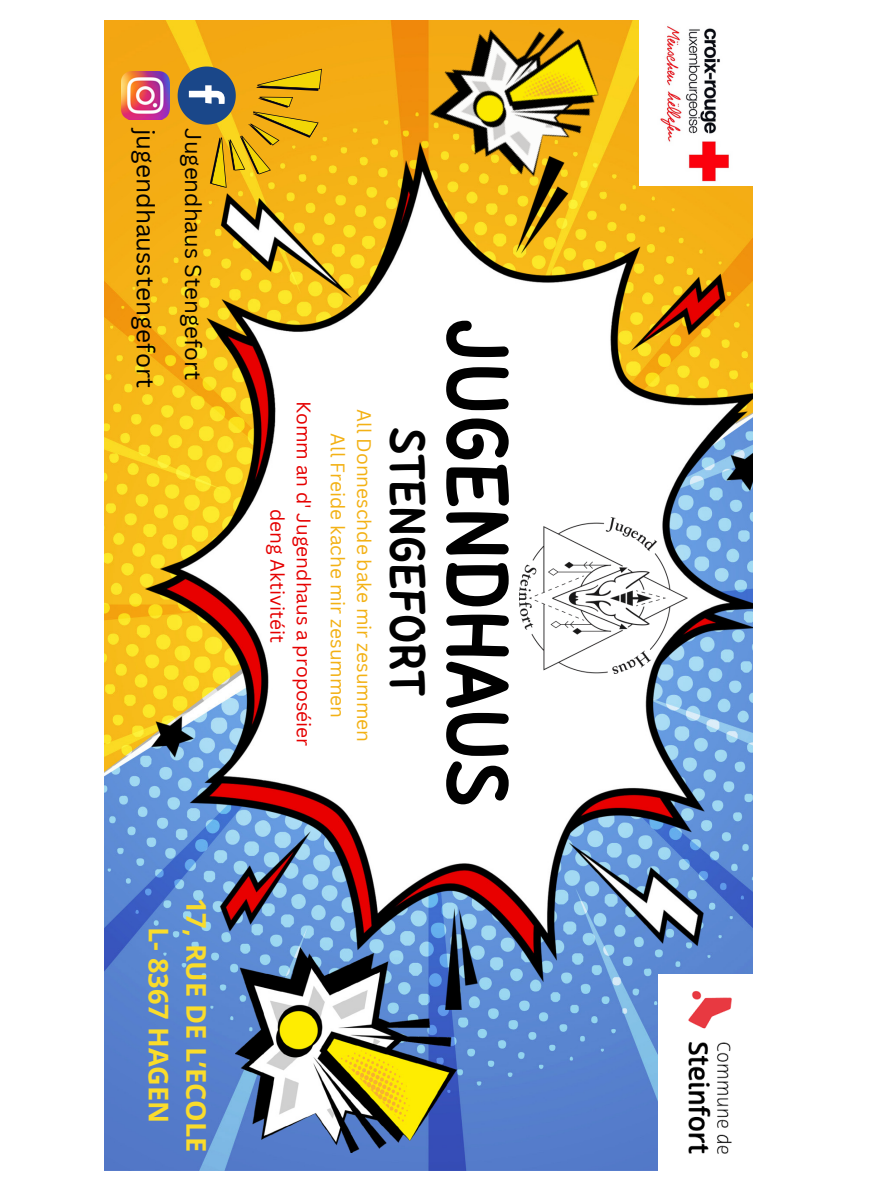
<style>
.page{position:relative;width:874px;height:1191px;background:#fff}
.page>*{position:absolute;margin:0;border:0;box-sizing:border-box;transform-origin:0 0}
.t1{font:700 86.8px "Cakerolli";color:#000}
.t2{font:700 49.6px "Cakerolli";color:#000}
.t3{font:700 27.2px/37.8px "Open Sans";color:#fadc2b;text-align:center}
.t4{font:24.4px "Canva Sans";color:#000}
.t5{font:22.4px "Canva Sans";color:#000}
.t6{font:19.2px/26.4px "Canva Sans";color:#f3b115;text-align:center}
.t7{font:19.2px/26.4px "Canva Sans";color:#e50000;text-align:center}
</style>
<div class="page">
<img style="left:105px;top:21px;width:553px;height:1149px">
<img style="left:145px;top:142px;width:606px;height:868px">
<img style="left:236px;top:947px;width:220px;height:205px">
<img style="left:416px;top:21px;width:208px;height:176px">
<img style="left:639px;top:21px;width:112px;height:165px">
<img style="left:658px;top:974px;width:93px;height:180px">
<svg style="left:177px;top:67px;width:145px;height:121px"></svg>
<img style="left:122px;top:72px;width:47px;height:48px">
<img style="left:519px;top:517px;width:168px;height:156px">
<p class="t4" style="left:160px;top:129px;width:260px;rotate:90deg">jugendhausstengefort</p>
<p class="t5" style="left:206px;top:128px;width:253px;rotate:90deg">Jugendhaus Stengefort</p>
<h3 class="t3" style="left:216px;top:897px;width:256px;rotate:90deg">17, RUE DE L’ECOLE<br>L- 8367 HAGEN</h3>
<p class="t7" style="left:317px;top:401px;width:347px;rotate:90deg">Komm an d' Jugendhaus a proposéier deng Aktivitéit</p>
<p class="t6" style="left:377px;top:409px;width:334px;rotate:90deg">All Donneschde bake mir zesummen<br>All Freide kache mir zesummen</p>
<h2 class="t2" style="left:436px;top:428px;width:269px;rotate:90deg">STENGEFORT</h2>
<h1 class="t1" style="left:527px;top:318px;width:489px;rotate:90deg">JUGENDHAUS</h1>
</div>
